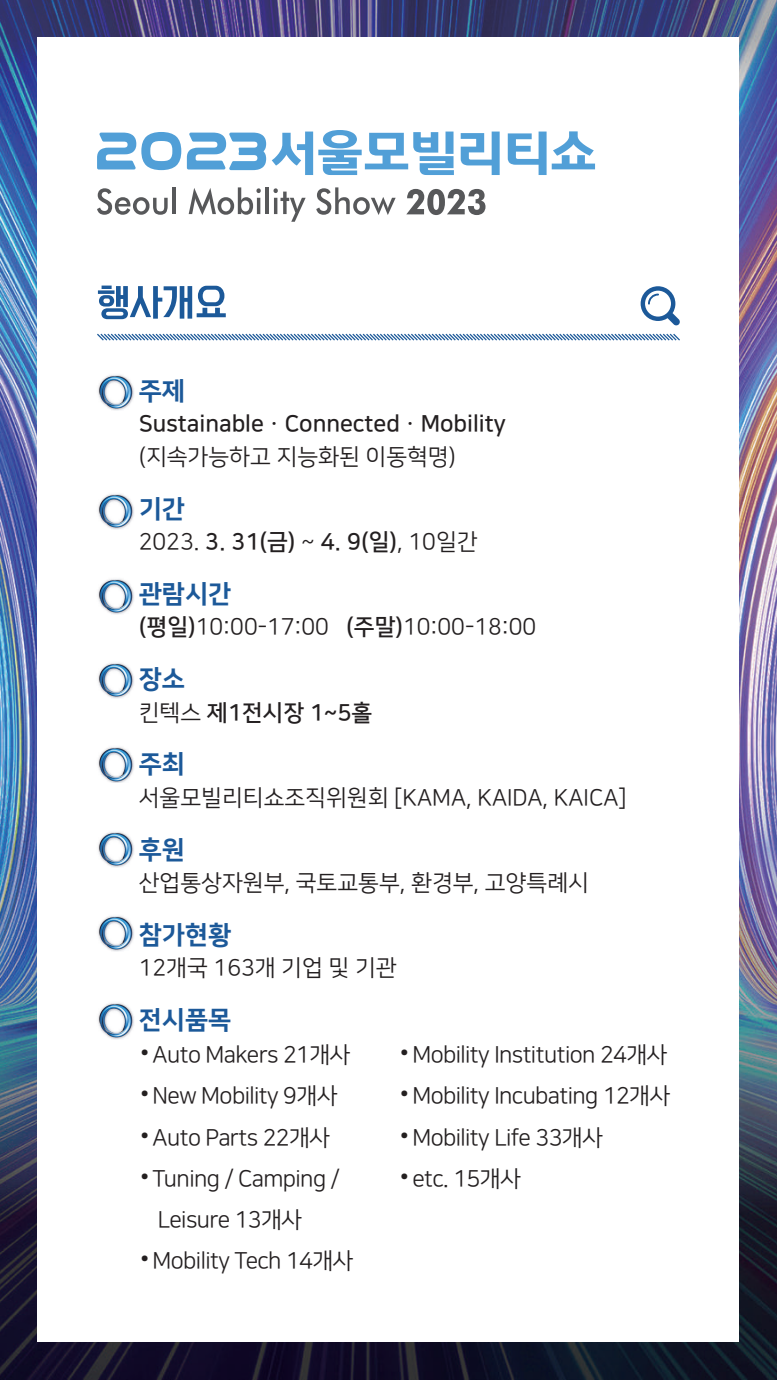
<style>
.page{position:relative;width:777px;height:1380px;background:#fff}
.page>*{position:absolute;margin:0;border:0;box-sizing:border-box;transform-origin:0 0}
.t1{font:25.38px "Nanum Square EB";color:#1c5999}
.t2{font:22.88px/41.2px "Nanum Square R";letter-spacing:-.025em;color:#231f20}
.t3{font:22.88px "Nanum Square R";color:#231f20}
.t4{font:22.88px "Nanum Square B";color:#231f20}
.s1{font-family:"Nanum Square R"}
.s2{font-family:"Nanum Square B"}
.s3{font-family:"KBFG Text";font-weight:700}
</style>
<div class="page">
<img style="left:0;top:0;width:776px;height:1380px">
<div style="left:38px;top:38px;width:701px;height:1304px;background:#fff"></div>
<svg style="left:272px;top:130px;width:181px;height:45px"></svg>
<svg style="left:460px;top:132px;width:39px;height:43px"></svg>
<svg style="left:507px;top:131px;width:87px;height:44px"></svg>
<svg style="left:97px;top:132px;width:84px;height:38px"></svg>
<svg style="left:187px;top:133px;width:79px;height:37px"></svg>
<svg style="left:97px;top:188px;width:70px;height:27px"></svg>
<hr style="left:172px;top:187px;width:4px;height:27px;background:#57585a">
<svg style="left:189px;top:187px;width:72px;height:28px"></svg>
<hr style="left:265px;top:187px;width:4px;height:27px;background:#57585a">
<svg style="left:273px;top:188px;width:32px;height:34px"></svg>
<svg style="left:316px;top:187px;width:79px;height:28px"></svg>
<svg style="left:406px;top:189px;width:79px;height:26px"></svg>
<svg style="left:98px;top:286px;width:128px;height:33px"></svg>
<svg style="left:97px;top:333px;width:583px;height:8px"></svg>
<svg style="left:640px;top:286px;width:40px;height:40px"></svg>
<img style="left:98px;top:375px;width:36px;height:35px">
<img style="left:98px;top:494px;width:36px;height:36px">
<img style="left:98px;top:579px;width:36px;height:35px">
<img style="left:98px;top:663px;width:36px;height:36px">
<img style="left:98px;top:747px;width:36px;height:36px">
<img style="left:98px;top:832px;width:36px;height:35px">
<img style="left:98px;top:916px;width:36px;height:36px">
<img style="left:98px;top:1003px;width:36px;height:36px">
<p class="t1" style="left:139px;top:377px;width:48px">주제</p>
<p class="t4" style="left:139px;top:412px;width:368px">SustainableㆍConnectedㆍMobility</p>
<p class="t3" style="left:139px;top:445px;width:318px">(지속가능하고 지능화된 이동혁명)</p>
<p class="t1" style="left:139px;top:495px;width:48px">기간</p>
<p class="t4" style="left:139px;top:530px;width:340px"><span class="s1">2023.</span> 3. 31(금) <span class="s1">~</span> 4. 9(일)<span class="s1">, 10일간</span></p>
<p class="t1" style="left:139px;top:580px;width:94px">관람시간</p>
<p class="t3" style="left:139px;top:615px;width:399px"><span class="s2">(평일)</span>10:00-17:00 <span class="s2">(주말)</span>10:00-18:00</p>
<p class="t1" style="left:139px;top:665px;width:48px">장소</p>
<p class="t4" style="left:139px;top:700px;width:235px"><span class="s1">킨텍스</span> 제1전시장 1~5홀</p>
<p class="t1" style="left:139px;top:750px;width:48px">주최</p>
<p class="t3" style="left:139px;top:786px;width:489px">서울모빌리티쇼조직위원회 [KAMA, KAIDA, KAICA]</p>
<p class="t1" style="left:139px;top:836px;width:48px">후원</p>
<p class="t3" style="left:139px;top:871px;width:451px">산업통상자원부, 국토교통부, 환경부, 고양특례시</p>
<p class="t1" style="left:139px;top:921px;width:94px">참가현황</p>
<p class="t3" style="left:139px;top:956px;width:259px">12개국 163개 기업 및 기관</p>
<p class="t1" style="left:139px;top:1006px;width:94px">전시품목</p>
<p class="t2" style="left:139px;top:1035px;width:213px"><span class="s3">·</span>Auto Makers 21개사</p>
<p class="t2" style="left:139px;top:1076px;width:200px"><span class="s3">·</span>New Mobility 9개사</p>
<p class="t2" style="left:139px;top:1117px;width:193px"><span class="s3">·</span>Auto Parts 22개사</p>
<p class="t2" style="left:139px;top:1159px;width:202px"><span class="s3">·</span>Tuning / Camping /</p>
<p class="t2" style="left:158px;top:1200px;width:146px">Leisure 13개사</p>
<p class="t2" style="left:139px;top:1241px;width:216px"><span class="s3">·</span>Mobility Tech 14개사</p>
<p class="t2" style="left:398px;top:1035px;width:273px"><span class="s3">·</span>Mobility Institution 24개사 <span class="s3">·</span>Mobility Incubating 12개사 <span class="s3">·</span>Mobility Life 33개사<br><span class="s3">·</span>etc. 15개사</p>
</div>
